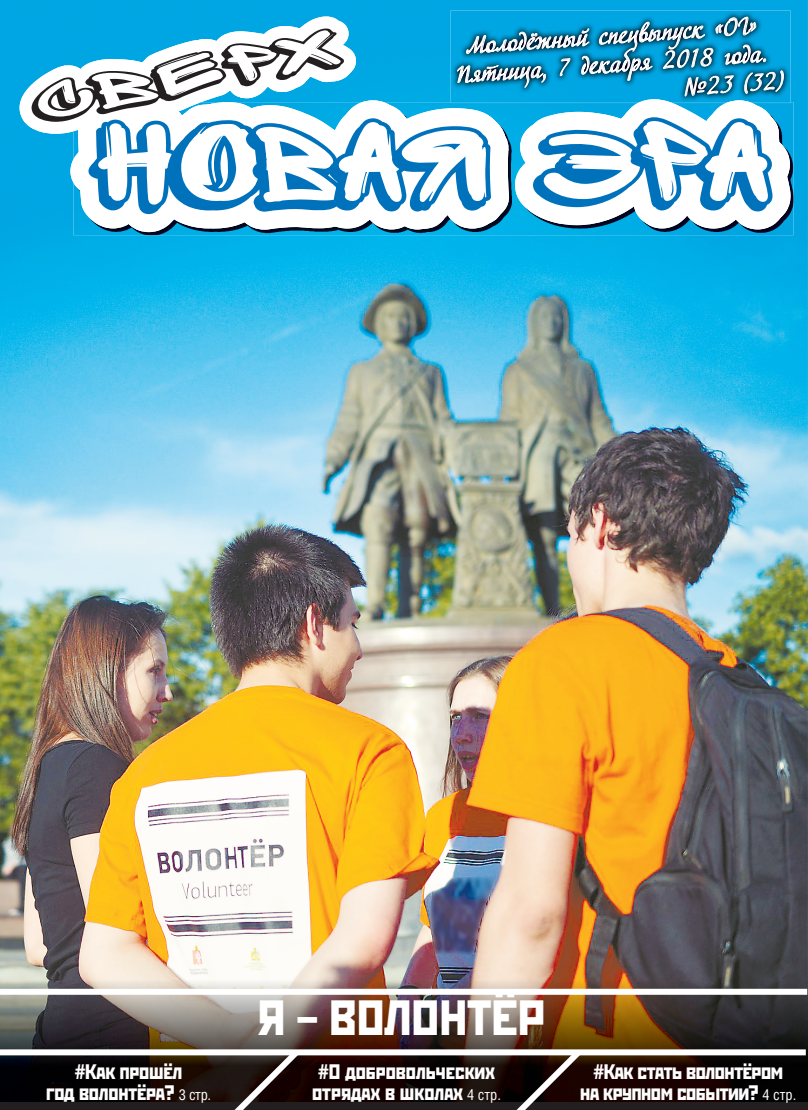
<style>
.page{position:relative;width:808px;height:1110px;background:#fff}
.page>*{position:absolute;margin:0;border:0;box-sizing:border-box;transform-origin:0 0}
.t1{font:49.5px "Stenberg ITC";letter-spacing:.01em;color:#fff}
.t2{font:24px "Adventure";color:#fff;scale:.96 1}
.t3{font:21px/21px "Stenberg ITC";letter-spacing:-.01em;color:#fff;text-align:center}
.s1{font-family:"Helios Cond";font-size:15px}
</style>
<div class="page">
<img style="left:0;top:0;width:808px;height:977px">
<svg style="left:20px;top:16px;width:336px;height:118px;fill:#00a6e3"></svg>
<svg style="left:70px;top:99px;width:720px;height:133px"></svg>
<svg style="left:84px;top:117px;width:692px;height:100px"></svg>
<svg style="left:32px;top:28px;width:312px;height:94px"></svg>
<img style="left:451px;top:11px;width:339px;height:92px">
<svg style="left:457px;top:17px;width:327px;height:88px;background:#2697c2"></svg>
<div style="left:0;top:1102px;width:808px;height:8px;background:#231f20"></div>
<img style="left:0;top:977px;width:808px;height:125px">
<div style="left:0;top:989px;width:807px;height:6px;background:#fff"></div>
<div style="left:0;top:1049px;width:806px;height:6px;background:#fff"></div>
<svg style="left:206px;top:1044px;width:99px;height:66px;background:#473d3a"></svg>
<svg style="left:488px;top:1044px;width:99px;height:66px;background:#423430"></svg>
<p class="t2" style="left:466px;top:31px;width:305px;rotate:-4deg">Молодёжный спецвыпуск «ОГ»</p>
<p class="t2" style="left:455px;top:61px;width:326px;rotate:-4deg">Пятница, 7 декабря 2018 года.</p>
<p class="t2" style="left:683px;top:73px;width:107px;rotate:-4deg">№23 (32)</p>
<p class="t1" style="left:258px;top:990px;width:289px">Я – ВОЛОНТЁР</p>
<p class="t3" style="left:46px;top:1061px;width:167px">#Как прошёл<br>год волонтёра? <span class="s1">3 стр.</span></p>
<p class="t3" style="left:580px;top:1061px;width:218px">#Как стать волонтёром<br>на крупном событии? <span class="s1">4 стр.</span></p>
<p class="t3" style="left:312px;top:1061px;width:190px;text-align:left">#О добровольческих отрядах в школах <span class="s1">4 стр.</span></p>
</div>
